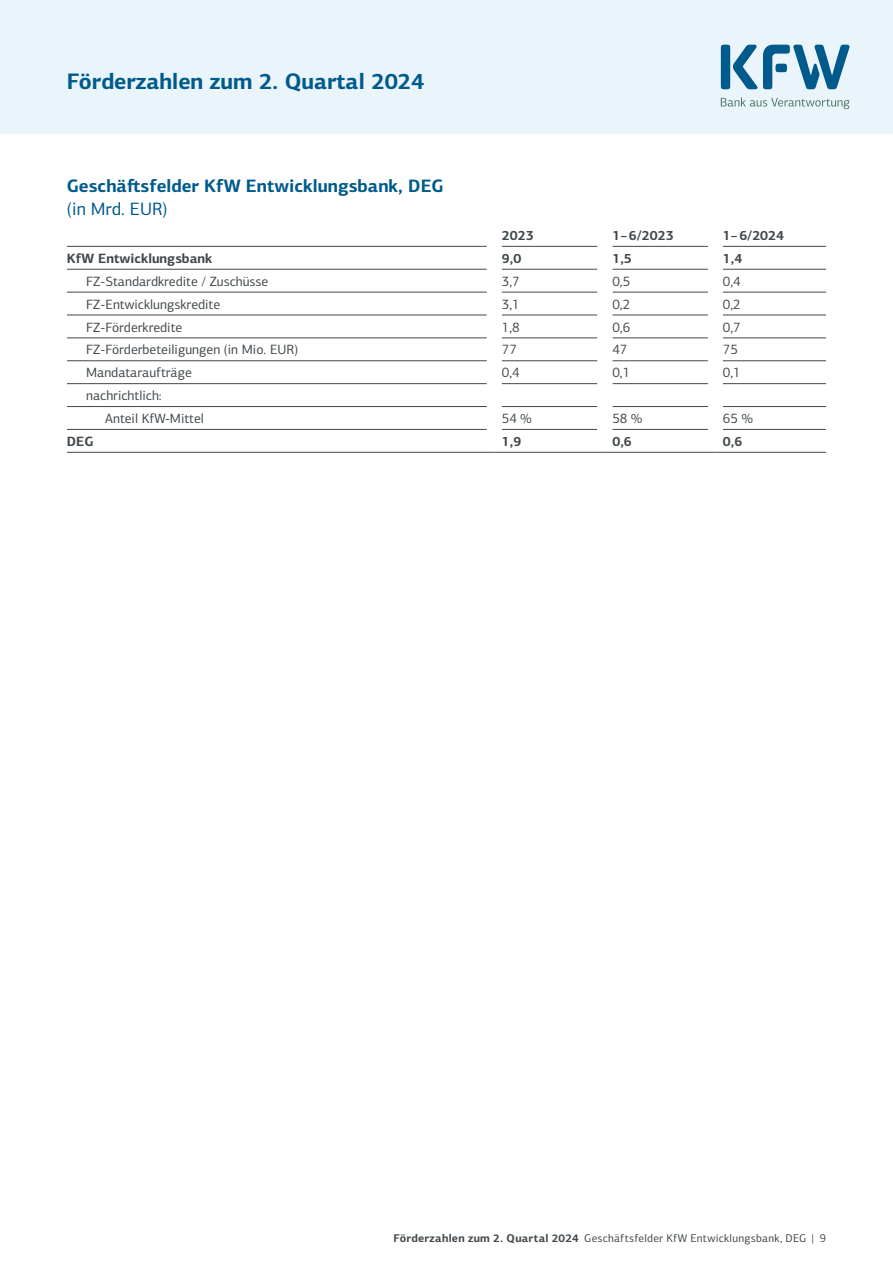
<style>
.page{position:relative;width:893px;height:1263px;background:#fff}
.page>*{position:absolute;margin:0;border:0;box-sizing:border-box;transform-origin:0 0}
.t1{font:700 22.5px "KFW Centro Sans";color:#005a8c}
.Tabelle_Tabellen-Überschrift_12_15_DE_H2{font:700 18px/22.5px "KFW Centro Sans";color:#005a8c}
.Tabelle_Tabellentext_mager_mE_4_5_DE{font:13.5px "KFW Centro Sans";color:#41484c}
.Tabelle_Tabellenzahlen_mager_DE{font:13.5px "KFW Centro Sans";color:#41484c}
.Tabelle_Tabellentext_fett_mE0_DE{font:700 13.5px "KFW Centro Sans";color:#41484c}
.Tabelle_Tabellentext_mager_DE{font:700 13.5px "KFW Centro Sans";color:#41484c}
.Tabelle_Tabellenzahlen_mager_DE-2{font:700 13.5px "KFW Centro Sans";color:#41484c}
.Tabelle_Tabellentext_mager_mE_9_DE{font:13.5px "KFW Centro Sans";color:#41484c}
.t2{font:11.25px "KFW Centro Sans";letter-spacing:.02em;color:#41484c}
.s1{font-weight:400}
.s2{font-weight:700}
</style>
<div class="page">
<div style="left:0;top:0;width:893px;height:134px;background:#e9f5fb"></div>
<hr style="left:67px;top:246px;width:420px;height:1px;background:#41484c">
<hr style="left:502px;top:246px;width:95px;height:1px;background:#41484c">
<hr style="left:612px;top:246px;width:96px;height:1px;background:#41484c">
<hr style="left:723px;top:246px;width:103px;height:1px;background:#41484c">
<hr style="left:67px;top:269px;width:420px;height:1px;background:#41484c">
<hr style="left:502px;top:269px;width:95px;height:1px;background:#41484c">
<hr style="left:612px;top:269px;width:96px;height:1px;background:#41484c">
<hr style="left:723px;top:269px;width:103px;height:1px;background:#41484c">
<hr style="left:67px;top:292px;width:420px;height:1px;background:#41484c">
<hr style="left:67px;top:315px;width:420px;height:1px;background:#41484c">
<hr style="left:67px;top:338px;width:420px;height:1px;background:#41484c">
<hr style="left:67px;top:360px;width:420px;height:1px;background:#41484c">
<hr style="left:67px;top:383px;width:420px;height:1px;background:#41484c">
<hr style="left:502px;top:292px;width:95px;height:1px;background:#41484c">
<hr style="left:502px;top:315px;width:95px;height:1px;background:#41484c">
<hr style="left:502px;top:338px;width:95px;height:1px;background:#41484c">
<hr style="left:502px;top:360px;width:95px;height:1px;background:#41484c">
<hr style="left:502px;top:383px;width:95px;height:1px;background:#41484c">
<hr style="left:612px;top:292px;width:96px;height:1px;background:#41484c">
<hr style="left:612px;top:315px;width:96px;height:1px;background:#41484c">
<hr style="left:612px;top:338px;width:96px;height:1px;background:#41484c">
<hr style="left:612px;top:360px;width:96px;height:1px;background:#41484c">
<hr style="left:612px;top:383px;width:96px;height:1px;background:#41484c">
<hr style="left:723px;top:292px;width:103px;height:1px;background:#41484c">
<hr style="left:723px;top:315px;width:103px;height:1px;background:#41484c">
<hr style="left:723px;top:338px;width:103px;height:1px;background:#41484c">
<hr style="left:723px;top:360px;width:103px;height:1px;background:#41484c">
<hr style="left:723px;top:383px;width:103px;height:1px;background:#41484c">
<hr style="left:67px;top:406px;width:420px;height:1px;background:#41484c">
<hr style="left:502px;top:406px;width:95px;height:1px;background:#41484c">
<hr style="left:612px;top:406px;width:96px;height:1px;background:#41484c">
<hr style="left:723px;top:406px;width:103px;height:1px;background:#41484c">
<hr style="left:67px;top:429px;width:420px;height:1px;background:#41484c">
<hr style="left:502px;top:429px;width:95px;height:1px;background:#41484c">
<hr style="left:612px;top:429px;width:96px;height:1px;background:#41484c">
<hr style="left:723px;top:429px;width:103px;height:1px;background:#41484c">
<hr style="left:67px;top:452px;width:427px;height:1px;background:#41484c">
<hr style="left:494px;top:452px;width:111px;height:1px;background:#41484c">
<hr style="left:605px;top:452px;width:110px;height:1px;background:#41484c">
<hr style="left:715px;top:452px;width:111px;height:1px;background:#41484c">
<svg style="left:721px;top:98px;width:128px;height:11px"></svg>
<div style="left:721px;top:45px;width:9px;height:44px;background:#005a8c;border-radius:3px"></div>
<svg style="left:763px;top:45px;width:86px;height:44px"></svg>
<svg style="left:733px;top:45px;width:24px;height:44px"></svg>
<h1 class="t1" style="left:67px;top:67px;width:359px">Förderzahlen zum 2. Quartal 2024</h1>
<h2 class="Tabelle_Tabellen-Überschrift_12_15_DE_H2" style="left:67px;top:174px;width:378px">Geschäftsfelder KfW Entwicklungsbank, DEG <span class="s1">(in Mrd. EUR)</span></h2>
<p class="Tabelle_Tabellentext_mager_DE" style="left:502px;top:227px;width:33px">2023</p>
<p class="Tabelle_Tabellentext_mager_DE" style="left:612px;top:227px;width:63px">1–6/2023</p>
<p class="Tabelle_Tabellentext_mager_DE" style="left:723px;top:227px;width:63px">1–6/2024</p>
<p class="Tabelle_Tabellentext_fett_mE0_DE" style="left:67px;top:250px;width:147px">KfW Entwicklungsbank</p>
<p class="Tabelle_Tabellenzahlen_mager_DE-2" style="left:502px;top:250px;width:21px">9,0</p>
<p class="Tabelle_Tabellenzahlen_mager_DE-2" style="left:612px;top:250px;width:21px">1,5</p>
<p class="Tabelle_Tabellenzahlen_mager_DE-2" style="left:723px;top:250px;width:21px">1,4</p>
<p class="Tabelle_Tabellentext_mager_mE_4_5_DE" style="left:86px;top:272px;width:184px">FZ-Standardkredite / Zuschüsse</p>
<p class="Tabelle_Tabellenzahlen_mager_DE" style="left:502px;top:272px;width:19px">3,7</p>
<p class="Tabelle_Tabellenzahlen_mager_DE" style="left:612px;top:272px;width:19px">0,5</p>
<p class="Tabelle_Tabellenzahlen_mager_DE" style="left:723px;top:272px;width:19px">0,4</p>
<p class="Tabelle_Tabellentext_mager_mE_4_5_DE" style="left:86px;top:294px;width:136px">FZ-Entwicklungskredite</p>
<p class="Tabelle_Tabellenzahlen_mager_DE" style="left:502px;top:294px;width:19px">3,1</p>
<p class="Tabelle_Tabellenzahlen_mager_DE" style="left:612px;top:294px;width:19px">0,2</p>
<p class="Tabelle_Tabellenzahlen_mager_DE" style="left:723px;top:294px;width:19px">0,2</p>
<p class="Tabelle_Tabellentext_mager_mE_4_5_DE" style="left:86px;top:317px;width:98px">FZ-Förderkredite</p>
<p class="Tabelle_Tabellenzahlen_mager_DE" style="left:502px;top:317px;width:19px">1,8</p>
<p class="Tabelle_Tabellenzahlen_mager_DE" style="left:612px;top:317px;width:19px">0,6</p>
<p class="Tabelle_Tabellenzahlen_mager_DE" style="left:723px;top:317px;width:19px">0,7</p>
<p class="Tabelle_Tabellentext_mager_mE_4_5_DE" style="left:86px;top:340px;width:214px">FZ-Förderbeteiligungen (in Mio. EUR)</p>
<p class="Tabelle_Tabellenzahlen_mager_DE" style="left:502px;top:340px;width:17px">77</p>
<p class="Tabelle_Tabellenzahlen_mager_DE" style="left:612px;top:340px;width:17px">47</p>
<p class="Tabelle_Tabellenzahlen_mager_DE" style="left:723px;top:340px;width:17px">75</p>
<p class="Tabelle_Tabellentext_mager_mE_4_5_DE" style="left:86px;top:363px;width:107px">Mandataraufträge</p>
<p class="Tabelle_Tabellenzahlen_mager_DE" style="left:502px;top:363px;width:19px">0,4</p>
<p class="Tabelle_Tabellenzahlen_mager_DE" style="left:612px;top:363px;width:19px">0,1</p>
<p class="Tabelle_Tabellenzahlen_mager_DE" style="left:723px;top:363px;width:19px">0,1</p>
<p class="Tabelle_Tabellentext_mager_mE_4_5_DE" style="left:86px;top:386px;width:77px">nachrichtlich:</p>
<p class="Tabelle_Tabellentext_mager_mE_9_DE" style="left:105px;top:409px;width:100px">Anteil KfW-Mittel</p>
<p class="Tabelle_Tabellenzahlen_mager_DE" style="left:502px;top:409px;width:31px">54 %</p>
<p class="Tabelle_Tabellenzahlen_mager_DE" style="left:612px;top:409px;width:31px">58 %</p>
<p class="Tabelle_Tabellenzahlen_mager_DE" style="left:723px;top:409px;width:31px">65 %</p>
<p class="Tabelle_Tabellentext_fett_mE0_DE" style="left:67px;top:433px;width:28px">DEG</p>
<p class="Tabelle_Tabellenzahlen_mager_DE-2" style="left:502px;top:433px;width:21px">1,9</p>
<p class="Tabelle_Tabellenzahlen_mager_DE-2" style="left:612px;top:433px;width:21px">0,6</p>
<p class="Tabelle_Tabellenzahlen_mager_DE-2" style="left:723px;top:433px;width:21px">0,6</p>
<p class="t2" style="left:393px;top:1230px;width:434px"><span class="s2">Förderzahlen zum 2. Quartal 2024</span> Geschäftsfelder KfW Entwicklungsbank, DEG | 9</p>
</div>
